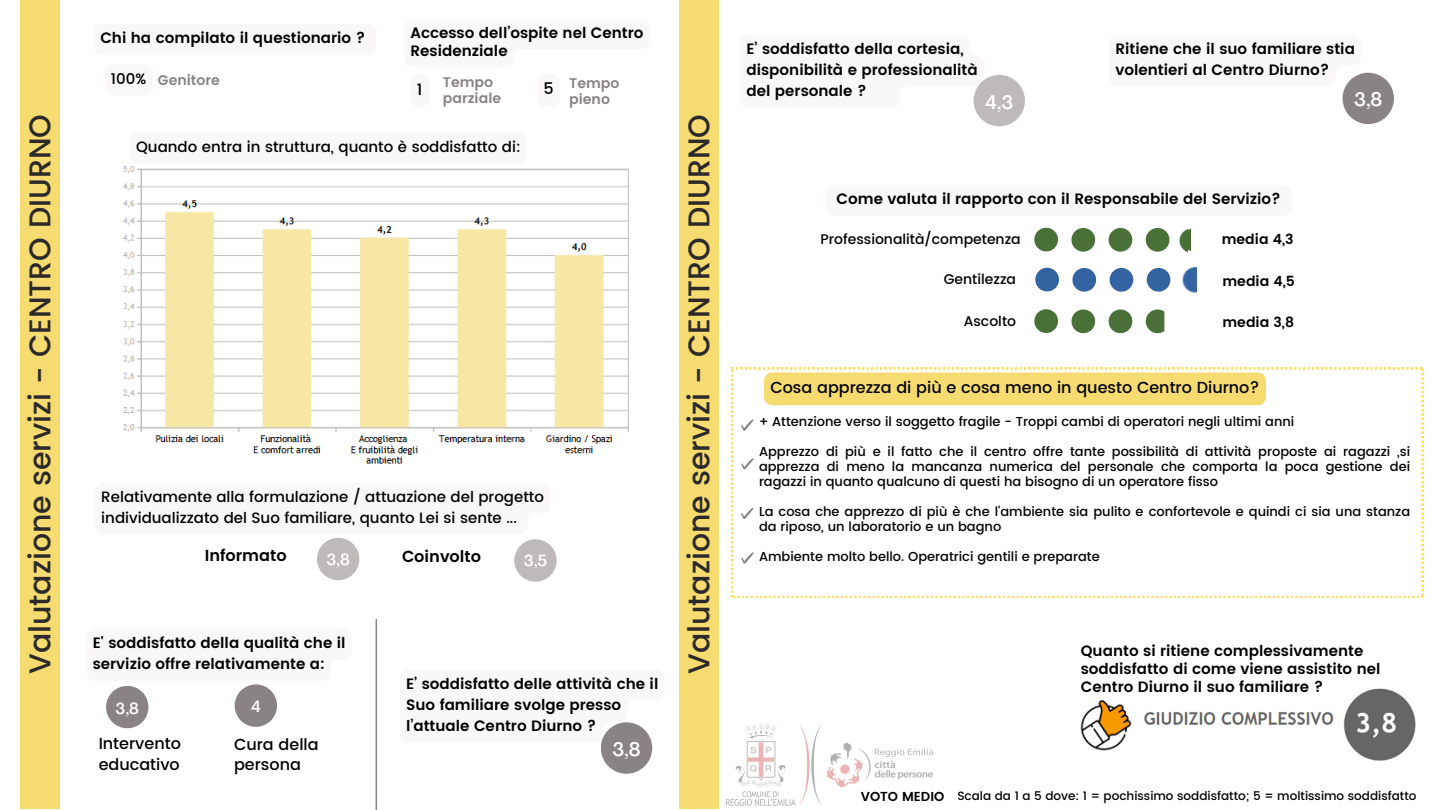
<style>
.page{position:relative;width:1440px;height:810px;background:#fff}
.page>*{position:absolute;margin:0;border:0;box-sizing:border-box;transform-origin:0 0}
.t1{font:500 30px "Poppins";color:#2b2929}
.t2{font:500 19.3px "Agrandir";color:#fff}
.t3{font:500 16px/20.2px "Poppins";color:#000}
.t4{font:600 16px "Poppins";color:#000}
.t5{font:500 16px "Agrandir";color:#fff}
.t6{font:600 15px/21px "Poppins";color:#000}
.t7{font:500 15px/21px "Poppins";color:#000}
.t8{font:500 14px "Poppins";color:#000}
.t9{font:600 14px/16.5px "Poppins";color:#898383}
.t10{font:600 14px "Poppins";color:#000}
.t11{font:500 13px/15px "Poppins";color:#000;text-align:justify}
.t12{font:600 13px "Poppins";color:#000}
.t13{font:500 12px "Poppins";color:#000}
</style>
<div class="page">
<div style="left:679px;top:0;width:40px;height:809px;background:#f6db70"></div>
<div style="left:20px;top:0;width:40px;height:809px;background:#f6db70"></div>
<div style="left:106px;top:686px;width:42px;height:42px;background:#898383;border-radius:50%"></div>
<div style="left:235px;top:684px;width:42px;height:43px;background:#898383;border-radius:50%"></div>
<hr style="left:376px;top:619px;width:1px;height:191px;background:#898383">
<div style="left:601px;top:722px;width:51px;height:52px;background:#898383;border-radius:50%"></div>
<div style="left:317px;top:538px;width:42px;height:42px;background:#bfbaba;border-radius:50%"></div>
<div style="left:514px;top:539px;width:43px;height:43px;background:#bfbaba;border-radius:50%"></div>
<svg style="left:1034px;top:228px;width:24px;height:23px"></svg>
<svg style="left:1071px;top:228px;width:24px;height:24px"></svg>
<svg style="left:1109px;top:228px;width:23px;height:24px"></svg>
<svg style="left:1146px;top:228px;width:23px;height:24px"></svg>
<svg style="left:1188px;top:228px;width:3px;height:23px"></svg>
<img style="left:1179px;top:229px;width:9px;height:24px">
<svg style="left:1035px;top:268px;width:24px;height:23px"></svg>
<svg style="left:1072px;top:268px;width:24px;height:24px"></svg>
<svg style="left:1110px;top:268px;width:23px;height:24px"></svg>
<svg style="left:1147px;top:268px;width:23px;height:24px"></svg>
<img style="left:1182px;top:273px;width:2px;height:13px">
<svg style="left:1184px;top:267px;width:13px;height:26px"></svg>
<svg style="left:1034px;top:309px;width:24px;height:24px"></svg>
<svg style="left:1071px;top:310px;width:24px;height:23px"></svg>
<svg style="left:1109px;top:310px;width:23px;height:23px"></svg>
<svg style="left:1146px;top:309px;width:19px;height:25px"></svg>
<div style="left:1343px;top:73px;width:51px;height:51px;background:#898383;border-radius:50%"></div>
<svg style="left:731px;top:368px;width:692px;height:230px"></svg>
<svg style="left:741px;top:458px;width:13px;height:11px"></svg>
<svg style="left:741px;top:508px;width:13px;height:11px"></svg>
<svg style="left:741px;top:419px;width:13px;height:12px"></svg>
<svg style="left:741px;top:552px;width:13px;height:12px"></svg>
<img style="left:727px;top:725px;width:205px;height:81px">
<div style="left:974px;top:75px;width:51px;height:51px;background:#bfbaba;border-radius:50%"></div>
<img style="left:1144px;top:688px;width:272px;height:73px">
<img style="left:1080px;top:699px;width:52px;height:52px">
<img style="left:122px;top:166px;width:507px;height:298px">
<div style="left:826px;top:185px;width:465px;height:31px;background:#f9f7f7;border-radius:8px"></div>
<div style="left:94px;top:24px;width:282px;height:31px;background:#f9f7f7;border-radius:8px"></div>
<div style="left:411px;top:75px;width:18px;height:32px;background:#f9f7f7;border-radius:8px"></div>
<div style="left:537px;top:74px;width:23px;height:32px;background:#f9f7f7;border-radius:8px"></div>
<div style="left:764px;top:373px;width:502px;height:32px;background:#f6db70;border-radius:8px"></div>
<h3 class="t1" style="left:22px;top:674px;width:562px;rotate:-90deg">Valutazione servizi - CENTRO DIURNO</h3>
<p class="t6" style="left:100px;top:28px;width:267px">Chi ha compilato il questionario ?</p>
<h5 class="t7" style="left:111px;top:68px;width:37px">100%</h5>
<h5 class="t9" style="left:158px;top:72px;width:63px">Genitore</h5>
<p class="t6" style="left:411px;top:24px;width:234px;line-height:18px">Accesso dell’ospite nel Centro<br>Residenziale</p>
<p class="t9" style="left:443px;top:74px;width:60px">Tempo parziale</p>
<p class="t3" style="left:417px;top:79px;width:7px">1</p>
<h5 class="t3" style="left:543px;top:79px;width:12px">5</h5>
<p class="t9" style="left:569px;top:75px;width:52px">Tempo pieno</p>
<p class="t7" style="left:136px;top:136px;width:386px">Quando entra in struttura, quanto è soddisfatto di:</p>
<h3 class="t7" style="left:101px;top:486px;width:444px">Relativamente alla formulazione / attuazione del progetto individualizzato del Suo familiare, quanto Lei si sente ...</h3>
<h2 class="t4" style="left:205px;top:546px;width:84px">Informato</h2>
<h3 class="t4" style="left:402px;top:548px;width:81px">Coinvolto</h3>
<p class="t5" style="left:327px;top:553px;width:25px">3,8</p>
<h5 class="t5" style="left:524px;top:554px;width:25px">3,5</h5>
<h3 class="t6" style="left:93px;top:633px;width:254px">E' soddisfatto della qualità che il servizio offre relativamente a:</h3>
<h3 class="t5" style="left:116px;top:702px;width:25px">3,8</h3>
<h5 class="t5" style="left:251px;top:700px;width:11px">4</h5>
<h3 class="t3" style="left:99px;top:734px;width:84px">Intervento educativo</h3>
<h3 class="t3" style="left:234px;top:734px;width:86px">Cura della persona</h3>
<h3 class="t6" style="left:406px;top:673px;width:254px">E’ soddisfatto delle attività che il<br>Suo familiare svolge presso l’attuale Centro Diurno ?</h3>
<h3 class="t2" style="left:612px;top:742px;width:30px">3,8</h3>
<h1 class="t1" style="left:681px;top:674px;width:562px;rotate:-90deg">Valutazione servizi - CENTRO DIURNO</h1>
<h3 class="t6" style="left:746px;top:38px;width:233px">E’ soddisfatto della cortesia, disponibilità e professionalità del personale ?</h3>
<h3 class="t2" style="left:985px;top:94px;width:30px">4,3</h3>
<h3 class="t6" style="left:1115px;top:38px;width:241px">Ritiene che il suo familiare stia volentieri al Centro Diurno?</h3>
<p class="t2" style="left:1354px;top:92px;width:30px">3,8</p>
<h2 class="t6" style="left:837px;top:189px;width:446px">Come valuta il rapporto con il Responsabile del Servizio?</h2>
<h3 class="t8" style="left:821px;top:231px;width:202px">Professionalità/competenza</h3>
<h5 class="t8" style="left:944px;top:271px;width:74px">Gentilezza</h5>
<p class="t8" style="left:964px;top:313px;width:54px">Ascolto</p>
<p class="t10" style="left:1222px;top:231px;width:73px">media 4,3</p>
<p class="t10" style="left:1222px;top:273px;width:74px">media 4,5</p>
<h5 class="t10" style="left:1222px;top:314px;width:73px">media 3,8</h5>
<h5 class="t3" style="left:770px;top:377px;width:491px">Cosa apprezza di più e cosa meno in questo Centro Diurno?</h5>
<h3 class="t11" style="left:759px;top:414px;width:537px">+ Attenzione verso il soggetto fragile - Troppi cambi di operatori negli ultimi anni</h3>
<p class="t11" style="left:759px;top:444px;width:653px">Apprezzo di più e il fatto che il centro offre tante possibilità di attività proposte ai ragazzi ,si apprezza di meno la mancanza numerica del personale che comporta la poca gestione dei ragazzi in quanto qualcuno di questi ha bisogno di un operatore fisso</p>
<p class="t11" style="left:759px;top:504px;width:653px">La cosa che apprezzo di più è che l'ambiente sia pulito e confortevole e quindi ci sia una stanza da riposo, un laboratorio e un bagno</p>
<p class="t11" style="left:759px;top:549px;width:342px">Ambiente molto bello. Operatrici gentili e preparate</p>
<h3 class="t6" style="left:1081px;top:641px;width:301px;line-height:18px">Quanto si ritiene complessivamente soddisfatto di come viene assistito nel<br>Centro Diurno il suo familiare ?</h3>
<h2 class="t12" style="left:861px;top:789px;width:85px">VOTO MEDIO</h2>
<h1 class="t13" style="left:957px;top:789px;width:461px">Scala da 1 a 5 dove: 1 = pochissimo soddisfatto; 5 = moltissimo soddisfatto</h1>
</div>
